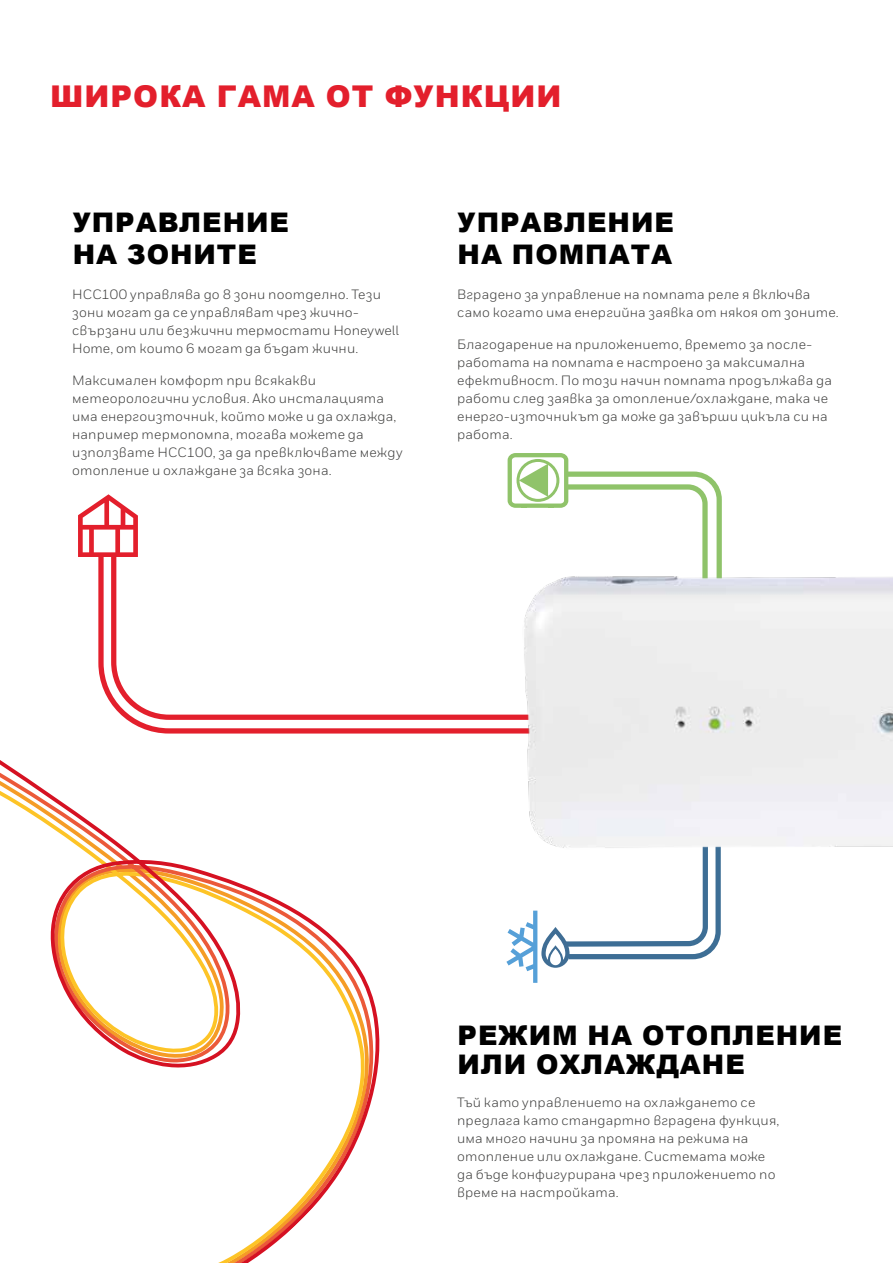
<style>
.page{position:relative;width:893px;height:1263px;background:#fff}
.page>*{position:absolute;margin:0;border:0;box-sizing:border-box;transform-origin:0 0}
.t1{font:900 30px "Arial";letter-spacing:.035em;color:#e31f2c}
.t2{font:900 27px/32.4px "Arial";letter-spacing:.035em;color:#000}
.t3{font:13.5px/18px "Honeywell Sans Cyr";letter-spacing:.01em;color:#3c3c3b}
</style>
<div class="page">
<svg style="left:710px;top:477px;width:12px;height:83px"></svg>
<svg style="left:98px;top:557px;width:410px;height:177px"></svg>
<svg style="left:108px;top:486px;width:400px;height:236px"></svg>
<svg style="left:508px;top:453px;width:202px;height:281px"></svg>
<svg style="left:0;top:672px;width:388px;height:591px"></svg>
<svg style="left:506px;top:862px;width:215px;height:121px"></svg>
<img style="left:510px;top:560px;width:383px;height:302px">
<div style="left:92px;top:484px;width:30px;height:71px;background:#fff"></div>
<svg style="left:78px;top:494px;width:60px;height:63px"></svg>
<h1 class="t1" style="left:50px;top:75px;width:513px">ШИРОКА ГАМА ОТ ФУНКЦИИ</h1>
<h2 class="t2" style="left:73px;top:205px;width:218px">УПРАВЛЕНИЕ<br>НА ЗОНИТЕ</h2>
<p class="t3" style="left:72px;top:285px;width:328px">HCC100 управлява до 8 зони поотделно. Тези зони могат да се управляват чрез жично&shy;свързани или безжични термостати Honeywell Home, от които 6 могат да бъдат жични.</p>
<p class="t3" style="left:72px;top:371px;width:332px">Максимален комфорт при всякакви метеорологични условия. Ако инсталацията има енергоизточник, който може и да охлажда, например термопомпа, тогава можете да използвате HCC100, за да превключвате между отопление и охлаждане за всяка зона.</p>
<h2 class="t2" style="left:458px;top:205px;width:218px">УПРАВЛЕНИЕ<br>НА ПОМПАТА</h2>
<p class="t3" style="left:457px;top:285px;width:383px">Вградено за управление на помпата реле я включва само когато има енергийна заявка от някоя от зоните.</p>
<p class="t3" style="left:457px;top:335px;width:376px">Благодарение на приложението, времето за после&shy;работата на помпата е настроено за максимална ефективност. По този начин помпата продължава да работи след заявка за отопление/охлаждане, така че енерго-източникът да може да завърши цикъла си на работа.</p>
<h2 class="t2" style="left:458px;top:1020px;width:386px;line-height:28.5px">РЕЖИМ НА ОТОПЛЕНИЕ<br>ИЛИ ОХЛАЖДАНЕ</h2>
<p class="t3" style="left:457px;top:1093px;width:324px">Тъй като управлението на охлаждането се предлага като стандартно вградена функция, има много начини за промяна на режима на отопление или охлаждане. Системата може да бъде конфигурирана чрез приложението по време на настройката.</p>
</div>
